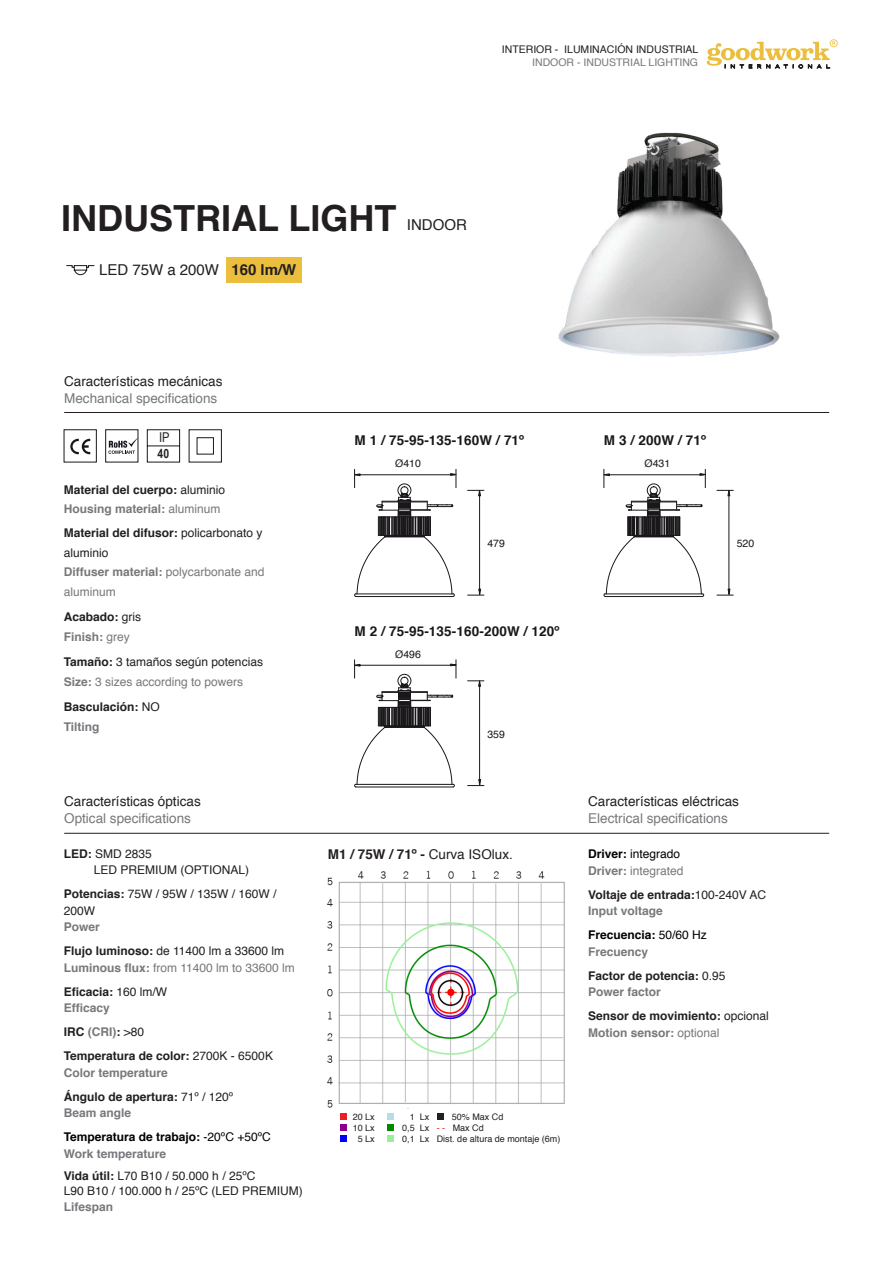
<style>
.page{position:relative;width:893px;height:1263px;background:#fff}
.page>*{position:absolute;margin:0;border:0;box-sizing:border-box;transform-origin:0 0}
.t1{font:700 36px "Helvetica";color:#231f20}
.t2{font:15px "Helvetica";color:#231f20}
.t3{font:700 15px "Helvetica";color:#231f20}
.t4{font:700 13.5px "Helvetica";letter-spacing:.01em;color:#1a171b}
.t5{font:13.5px "Helvetica";color:#231f20}
.t6{font:13.5px "Helvetica";color:#76787b}
.t7{font:13.5px "Arial Narrow";color:#231f20}
.t8{font:700 12.75px "Arial Narrow";color:#231f20}
.t9{font:700 12px "Helvetica";color:#231f20}
.t10{font:700 12px "Helvetica";color:#76787b}
.t11{font:12px/16.5px "Helvetica";color:#231f20}
.t12{font:12px "Helvetica";color:#76787b}
.t13{font:700 12px "Helvetica";color:#000}
.t14{font:12px "Helvetica";color:#000}
.t15{font:10.5px "Helvetica";color:#1a171b}
.t16{font:10.5px "Helvetica";color:#231f20}
.t17{font:10.5px "Helvetica";color:#76787b}
.t18{font:9px "Helvetica";color:#231f20}
.s1{font-weight:400}
.s2{font-weight:700}
.s3{color:#231f20}
.s4{font-weight:400;color:#231f20}
.s5{color:#ee2e22}
</style>
<div class="page">
<svg style="left:707px;top:39px;width:131px;height:30px"></svg>
<div style="left:226px;top:257px;width:76px;height:25px;background:#ebbf3d"></div>
<div style="left:189px;top:429px;width:33px;height:33px;border:1px solid #1a171c"></div>
<div style="left:197px;top:437px;width:17px;height:18px;border:1px solid #1a171c"></div>
<svg style="left:108px;top:439px;width:28px;height:15px"></svg>
<div style="left:105px;top:429px;width:33px;height:33px;border:1px solid #1a171c"></div>
<div style="left:64px;top:429px;width:33px;height:33px;border:1px solid #1a171c"></div>
<svg style="left:70px;top:439px;width:20px;height:15px"></svg>
<svg style="left:147px;top:429px;width:33px;height:34px"></svg>
<hr style="left:64px;top:833px;width:765px;height:1px;background:#231f20">
<svg style="left:66px;top:265px;width:29px;height:10px"></svg>
<hr style="left:64px;top:412px;width:765px;height:1px;background:#231f20">
<img style="left:558px;top:132px;width:222px;height:225px">
<hr style="left:479px;top:496px;width:1px;height:96px;background:#1a171b">
<svg style="left:468px;top:588px;width:16px;height:8px"></svg>
<svg style="left:468px;top:489px;width:16px;height:8px"></svg>
<svg style="left:354px;top:469px;width:103px;height:128px"></svg>
<hr style="left:479px;top:686px;width:1px;height:96px;background:#1a171b">
<svg style="left:468px;top:779px;width:16px;height:8px"></svg>
<svg style="left:468px;top:680px;width:16px;height:7px"></svg>
<svg style="left:354px;top:660px;width:103px;height:128px"></svg>
<hr style="left:729px;top:496px;width:1px;height:96px;background:#1a171b">
<svg style="left:717px;top:588px;width:16px;height:8px"></svg>
<svg style="left:717px;top:489px;width:16px;height:8px"></svg>
<svg style="left:603px;top:469px;width:103px;height:128px"></svg>
<img style="left:327px;top:870px;width:238px;height:239px">
<div style="left:340px;top:1113px;width:7px;height:7px;background:#ee1d23"></div>
<div style="left:387px;top:1113px;width:7px;height:7px;background:#b5dce9"></div>
<div style="left:437px;top:1113px;width:7px;height:7px;background:#231f20"></div>
<div style="left:340px;top:1124px;width:7px;height:7px;background:#8a008a"></div>
<div style="left:387px;top:1124px;width:7px;height:7px;background:#008a00"></div>
<div style="left:340px;top:1135px;width:7px;height:7px;background:#00f"></div>
<div style="left:387px;top:1135px;width:7px;height:7px;background:#99f099"></div>
<p class="t16" style="left:502px;top:41px;width:198px">INTERIOR - ILUMINACIÓN INDUSTRIAL</p>
<p class="t17" style="left:532px;top:54px;width:167px">INDOOR - INDUSTRIAL LIGHTING</p>
<p class="t1" style="left:61px;top:189px;width:337px">INDUSTRIAL LIGHT</p>
<p class="t2" style="left:407px;top:213px;width:61px">INDOOR</p>
<p class="t2" style="left:99px;top:258px;width:121px">LED 75W a 200W</p>
<p class="t3" style="left:231px;top:258px;width:67px">160 lm/W</p>
<p class="t5" style="left:64px;top:371px;width:160px">Características mecánicas</p>
<p class="t6" style="left:64px;top:388px;width:155px">Mechanical specifications</p>
<p class="t7" style="left:159px;top:427px;width:12px">IP</p>
<p class="t8" style="left:157px;top:444px;width:13px">40</p>
<p class="t9" style="left:64px;top:480px;width:163px">Material del cuerpo: <span class="s1">aluminio</span></p>
<p class="t10" style="left:64px;top:499px;width:158px">Housing material: <span class="s1">aluminum</span></p>
<p class="t9" style="left:64px;top:523px;width:200px">Material del difusor: <span class="s1">policarbonato y</span></p>
<p class="t11" style="left:64px;top:545px;width:46px">aluminio</p>
<p class="t10" style="left:64px;top:562px;width:202px">Diffuser material: <span class="s1">polycarbonate and</span></p>
<p class="t12" style="left:64px;top:582px;width:54px">aluminum</p>
<p class="t9" style="left:64px;top:607px;width:79px">Acabado: <span class="s1">gris</span></p>
<p class="t10" style="left:64px;top:627px;width:68px">Finish: <span class="s1">grey</span></p>
<p class="t11" style="left:64px;top:654px;width:201px"><span class="s2">Tamaño:</span> 3 tamaños según potencias</p>
<p class="t12" style="left:64px;top:672px;width:181px"><span class="s2">Size:</span> 3 sizes according to powers</p>
<p class="t9" style="left:64px;top:697px;width:98px">Basculación: <span class="s1">NO</span></p>
<p class="t10" style="left:64px;top:717px;width:37px">Tilting</p>
<p class="t4" style="left:355px;top:430px;width:171px">M 1 / 75-95-135-160W / 71º</p>
<p class="t4" style="left:369px;top:430px;width:171px">M 1 / 75-95-135-160W / 71º</p>
<p class="t4" style="left:590px;top:430px;width:104px">M 3 / 200W / 71º</p>
<p class="t4" style="left:604px;top:430px;width:104px">M 3 / 200W / 71º</p>
<p class="t15" style="left:395px;top:455px;width:27px">Ø410</p>
<p class="t15" style="left:410px;top:455px;width:27px">Ø410</p>
<p class="t15" style="left:645px;top:455px;width:27px">Ø431</p>
<p class="t15" style="left:630px;top:455px;width:27px">Ø431</p>
<p class="t15" style="left:487px;top:536px;width:19px">479</p>
<p class="t15" style="left:737px;top:536px;width:19px">520</p>
<p class="t4" style="left:355px;top:620px;width:206px">M 2 / 75-95-135-160-200W / 120º</p>
<p class="t4" style="left:369px;top:620px;width:206px">M 2 / 75-95-135-160-200W / 120º</p>
<p class="t15" style="left:395px;top:646px;width:27px">Ø496</p>
<p class="t15" style="left:410px;top:646px;width:27px">Ø496</p>
<p class="t15" style="left:487px;top:726px;width:19px">359</p>
<p class="t5" style="left:64px;top:791px;width:138px">Características ópticas</p>
<p class="t6" style="left:64px;top:807px;width:128px">Optical specifications</p>
<p class="t11" style="left:64px;top:846px;width:90px"><span class="s2">LED:</span> SMD 2835</p>
<p class="t11" style="left:94px;top:862px;width:157px">LED PREMIUM (OPTIONAL)</p>
<p class="t11" style="left:64px;top:886px;width:214px"><span class="s2">Potencias:</span> 75W / 95W / 135W / 160W /<br>200W</p>
<p class="t10" style="left:64px;top:917px;width:38px">Power</p>
<p class="t11" style="left:64px;top:943px;width:222px"><span class="s2">Flujo luminoso:</span> de 11400 lm a 33600 lm</p>
<p class="t12" style="left:64px;top:958px;width:233px"><span class="s2">Luminous flux:</span> from 11400 lm to 33600 lm</p>
<p class="t9" style="left:64px;top:982px;width:105px">Eficacia: <span class="s1">160 lm/W</span></p>
<p class="t10" style="left:64px;top:998px;width:48px">Efficacy</p>
<p class="t10" style="left:64px;top:1022px;width:82px"><span class="s3">IRC</span> (CRI)<span class="s3">:</span> <span class="s4">&gt;80</span></p>
<p class="t9" style="left:64px;top:1046px;width:211px">Temperatura de color: <span class="s1">2700K - 6500K</span></p>
<p class="t10" style="left:64px;top:1063px;width:106px">Color temperature</p>
<p class="t9" style="left:64px;top:1087px;width:171px">Ángulo de apertura: <span class="s1">71º / 120º</span></p>
<p class="t10" style="left:64px;top:1103px;width:69px">Beam angle</p>
<p class="t13" style="left:64px;top:1127px;width:208px">Temperatura de trabajo: <span class="s1">-20ºC +50ºC</span></p>
<p class="t10" style="left:64px;top:1144px;width:104px">Work temperature</p>
<p class="t11" style="left:64px;top:1168px;width:193px"><span class="s2">Vida útil:</span> L70 B10 / 50.000 h / 25ºC</p>
<p class="t11" style="left:64px;top:1183px;width:241px">L90 B10 / 100.000 h / 25ºC (LED PREMIUM)</p>
<p class="t10" style="left:64px;top:1197px;width:51px">Lifespan</p>
<p class="t5" style="left:328px;top:844px;width:186px"><span class="s2">M1 / 75W / 71º -</span> Curva ISOlux.</p>
<p class="t18" style="left:353px;top:1110px;width:24px">20 Lx</p>
<p class="t18" style="left:410px;top:1110px;width:21px">1 Lx</p>
<p class="t18" style="left:452px;top:1110px;width:53px">50% Max Cd</p>
<p class="t18" style="left:353px;top:1120px;width:24px">10 Lx</p>
<p class="t18" style="left:402px;top:1120px;width:83px">0,5 Lx <span class="s5">- -</span> Max Cd</p>
<p class="t18" style="left:358px;top:1131px;width:19px">5 Lx</p>
<p class="t18" style="left:402px;top:1131px;width:160px">0,1 Lx Dist. de altura de montaje (6m)</p>
<p class="t5" style="left:588px;top:791px;width:152px">Características eléctricas</p>
<p class="t6" style="left:588px;top:807px;width:141px">Electrical specifications</p>
<p class="t14" style="left:588px;top:845px;width:94px"><span class="s2">Driver:</span> integrado</p>
<p class="t12" style="left:588px;top:861px;width:97px"><span class="s2">Driver:</span> integrated</p>
<p class="t9" style="left:588px;top:885px;width:179px">Voltaje de entrada:<span class="s1">100-240V AC</span></p>
<p class="t10" style="left:588px;top:901px;width:76px">Input voltage</p>
<p class="t13" style="left:588px;top:925px;width:120px">Frecuencia: <span class="s1">50/60 Hz</span></p>
<p class="t10" style="left:588px;top:942px;width:62px">Frecuency</p>
<p class="t9" style="left:588px;top:966px;width:139px">Factor de potencia: <span class="s1">0.95</span></p>
<p class="t10" style="left:588px;top:982px;width:74px">Power factor</p>
<p class="t9" style="left:588px;top:1006px;width:182px">Sensor de movimiento: <span class="s1">opcional</span></p>
<p class="t10" style="left:588px;top:1023px;width:133px">Motion sensor: <span class="s1">optional</span></p>
</div>
